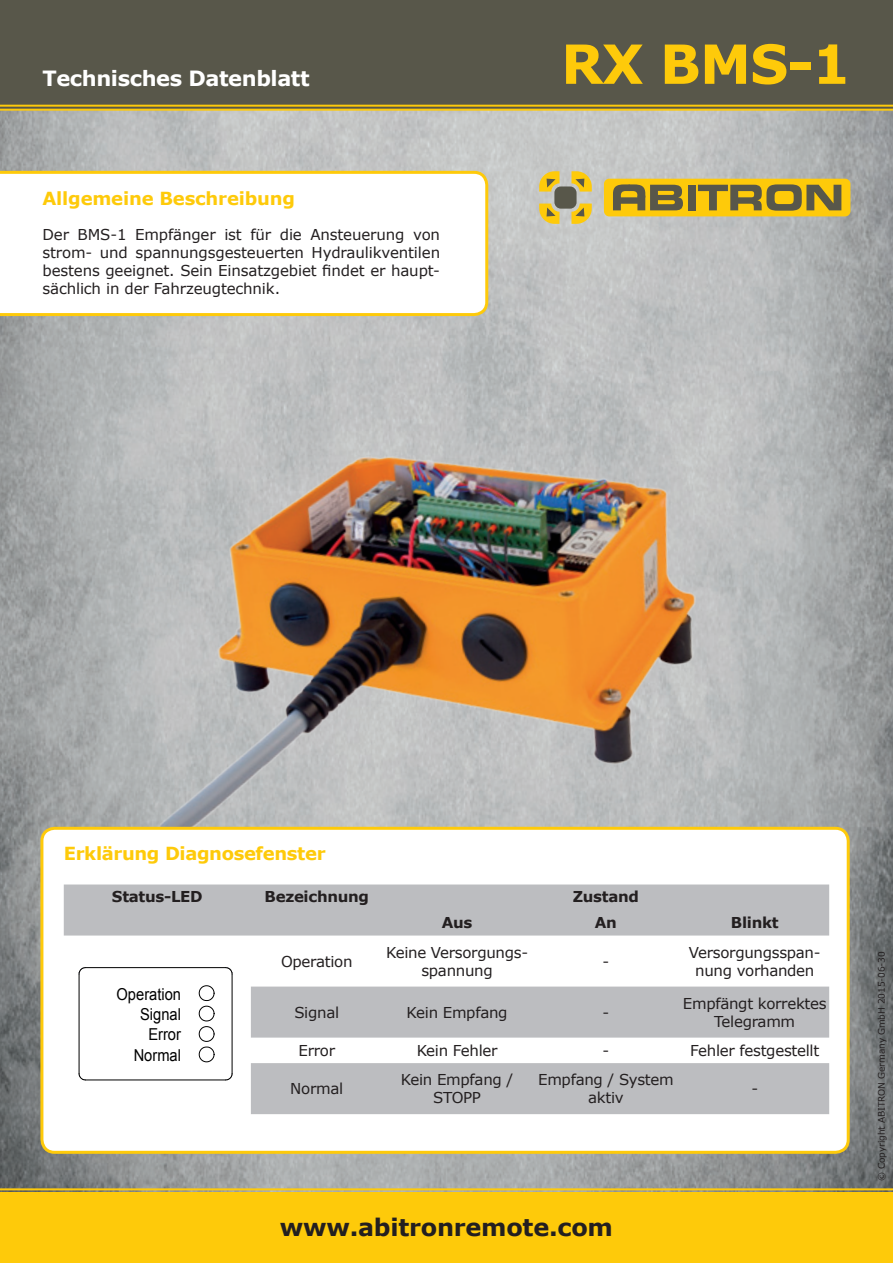
<style>
.page{position:relative;width:893px;height:1263px;background:#fff}
.page>*{position:absolute;margin:0;border:0;box-sizing:border-box;transform-origin:0 0}
.t1{font:700 54px "Verdana";color:#feca0a}
.t2{font:700 24px "Verdana";letter-spacing:-.01em;color:#231f20}
.t3{font:700 21px "Verdana";letter-spacing:-.02em;color:#fff}
.t4{font:700 18px "Verdana";letter-spacing:-.02em;color:#feca0a}
.t5{font:16.5px/20.4px "Arial";color:#000001;text-align:right;scale:.89 1}
.t6{font:15px/18px "Verdana";letter-spacing:-.02em;color:#231f20;text-align:center}
.t7{font:700 15px "Verdana";letter-spacing:-.02em;color:#231f20}
.t8{font:9px "Verdana";letter-spacing:-.01em;color:#231f20}
</style>
<div class="page">
<img style="left:0;top:111px;width:893px;height:1081px">
<div style="left:0;top:1192px;width:893px;height:71px;background:#feca0a"></div>
<hr style="left:0;top:1188px;width:893px;height:2px;background:#feca0a">
<div style="left:0;top:0;width:893px;height:110px;background:#58574a"></div>
<hr style="left:0;top:105px;width:893px;height:2px;background:#feca0a">
<hr style="left:0;top:109px;width:893px;height:2px;background:#feca0a">
<img style="left:107px;top:316px;width:700px;height:511px">
<div style="left:42px;top:828px;width:806px;height:324px;background:#fff;border-radius:13px"></div>
<div style="left:40px;top:827px;width:810px;height:327px;border:3px solid #feca0a;border-radius:13px"></div>
<div style="left:554px;top:186px;width:23px;height:23px;background:#58574a;border-radius:6px"></div>
<svg style="left:539px;top:171px;width:20px;height:21px"></svg>
<svg style="left:571px;top:171px;width:21px;height:21px"></svg>
<svg style="left:571px;top:204px;width:21px;height:20px"></svg>
<svg style="left:539px;top:204px;width:20px;height:20px"></svg>
<div style="left:604px;top:179px;width:246px;height:37px;background:#feca0a;border-radius:5px"></div>
<div style="left:688px;top:185px;width:8px;height:25px;background:#58574a"></div>
<svg style="left:698px;top:184px;width:143px;height:27px"></svg>
<svg style="left:613px;top:184px;width:70px;height:26px"></svg>
<svg style="left:0;top:171px;width:488px;height:145px"></svg>
<svg style="left:64px;top:884px;width:765px;height:230px;fill:#bcbdc0"></svg>
<h3 class="t3" style="left:43px;top:64px;width:269px">Technisches Datenblatt</h3>
<p class="t4" style="left:43px;top:186px;width:254px">Allgemeine Beschreibung</p>
<p class="t6" style="left:43px;top:226px;width:399px;text-align:justify">Der BMS-1 Empfänger ist für die Ansteuerung von strom- und spannungsgesteuerten Hydraulikventilen bestens geeignet. Sein Einsatzgebiet findet er haupt&shy;sächlich in der Fahrzeugtechnik.</p>
<h1 class="t1" style="left:561px;top:26px;width:291px">RX BMS-1</h1>
<p class="t4" style="left:64px;top:841px;width:263px">Erklärung Diagnosefenster</p>
<p class="t7" style="left:112px;top:886px;width:92px">Status-LED</p>
<p class="t7" style="left:265px;top:886px;width:106px">Bezeichnung</p>
<p class="t7" style="left:573px;top:886px;width:68px">Zustand</p>
<p class="t7" style="left:442px;top:911px;width:32px">Aus</p>
<p class="t7" style="left:595px;top:911px;width:24px">An</p>
<p class="t7" style="left:731px;top:911px;width:49px">Blinkt</p>
<p class="t6" style="left:281px;top:952px;width:73px">Operation</p>
<p class="t6" style="left:386px;top:943px;width:144px">Keine Versorgungs&shy;spannung</p>
<p class="t6" style="left:689px;top:943px;width:133px">Versorgungsspan&shy;nung vorhanden</p>
<p class="t6" style="left:602px;top:952px;width:8px">-</p>
<p class="t5" style="left:117px;top:984px;width:74px">Operation<br>Signal<br>Error<br>Normal</p>
<p class="t6" style="left:294px;top:1003px;width:46px">Signal</p>
<p class="t6" style="left:407px;top:1003px;width:102px">Kein Empfang</p>
<p class="t6" style="left:602px;top:1003px;width:8px">-</p>
<p class="t6" style="left:683px;top:994px;width:145px">Empfängt korrektes<br>Telegramm</p>
<p class="t6" style="left:298px;top:1041px;width:38px">Error</p>
<p class="t6" style="left:417px;top:1041px;width:82px">Kein Fehler</p>
<p class="t6" style="left:602px;top:1041px;width:8px">-</p>
<p class="t6" style="left:690px;top:1041px;width:131px">Fehler festgestellt</p>
<p class="t6" style="left:290px;top:1080px;width:54px">Normal</p>
<p class="t6" style="left:401px;top:1071px;width:114px">Kein Empfang /<br>STOPP</p>
<p class="t6" style="left:538px;top:1071px;width:137px">Empfang / System aktiv</p>
<p class="t6" style="left:751px;top:1080px;width:8px">-</p>
<h2 class="t2" style="left:280px;top:1210px;width:335px">www.abitronremote.com</h2>
<p class="t8" style="left:875px;top:1181px;width:231px;rotate:-90deg">© Copyright ABITRON Germany GmbH 2015-06-30</p>
</div>
